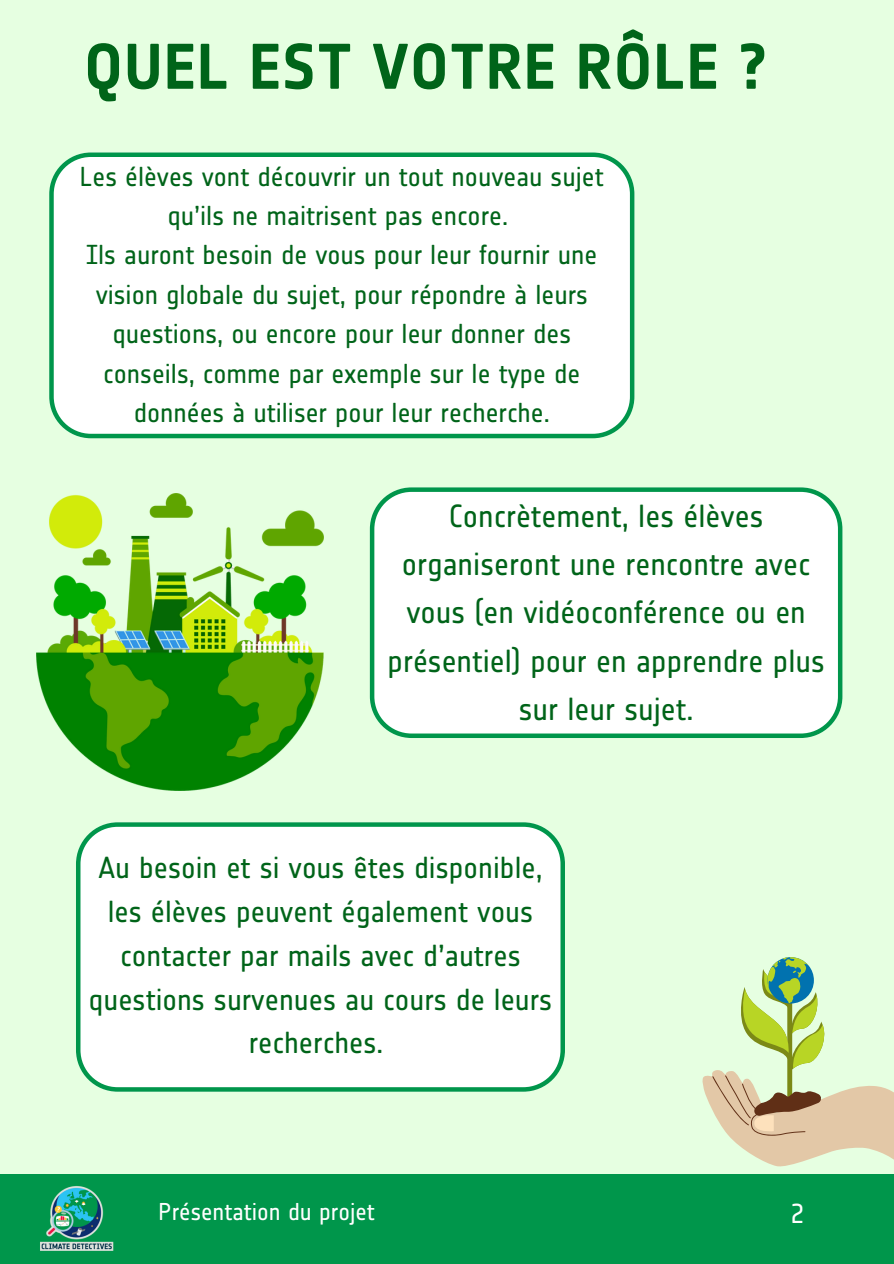
<style>
.page{position:relative;width:894px;height:1264px;background:#fff}
.page>*{position:absolute;margin:0;border:0;box-sizing:border-box;transform-origin:0 0}
.t1{font:700 63.3px "Notes Esa";letter-spacing:.02em;color:#006419}
.t2{font:31.5px/48.3px "Notes Esa";color:#006419;text-align:center}
.t3{font:30px/43.8px "Notes Esa";color:#006419;text-align:center}
.t4{font:27px/39.3px "Notes Esa";color:#006419;text-align:center}
.t5{font:27px "Notes Esa";color:#fff}
.t6{font:24px "Notes Esa";color:#fff}
</style>
<div class="page">
<div style="left:0;top:0;width:893px;height:1263px;background:#e6ffe1"></div>
<div style="left:49px;top:152px;width:585px;height:286px;background:#fff"></div>
<div style="left:0;top:1174px;width:893px;height:89px;background:#00964b"></div>
<img style="left:40px;top:1186px;width:74px;height:65px">
<svg style="left:702px;top:957px;width:191px;height:210px"></svg>
<div style="left:370px;top:487px;width:472px;height:251px;background:#fff"></div>
<div style="left:76px;top:822px;width:488px;height:269px;background:#fff"></div>
<img style="left:36px;top:493px;width:287px;height:297px">
<h2 class="t1" style="left:84px;top:29px;width:684px">QUEL EST VOTRE RÔLE ?</h2>
<h2 class="t4" style="left:80px;top:157px;width:525px">Les élèves vont découvrir un tout nouveau sujet qu’ils ne maitrisent pas encore.<br>Ils auront besoin de vous pour leur fournir une vision globale du sujet, pour répondre à leurs questions, ou encore pour leur donner des conseils, comme par exemple sur le type de données à utiliser pour leur recherche.</h2>
<p class="t2" style="left:387px;top:491px;width:438px">Concrètement, les élèves organiseront une rencontre avec vous (en vidéoconférence ou en présentiel) pour en apprendre plus sur leur sujet.</p>
<p class="t3" style="left:89px;top:845px;width:465px">Au besoin et si vous êtes disponible, les élèves peuvent également vous contacter par mails avec d’autres questions survenues au cours de leurs recherches.</p>
<h1 class="t6" style="left:158px;top:1197px;width:218px">Présentation du projet</h1>
<h3 class="t5" style="left:790px;top:1197px;width:15px">2</h3>
</div>
